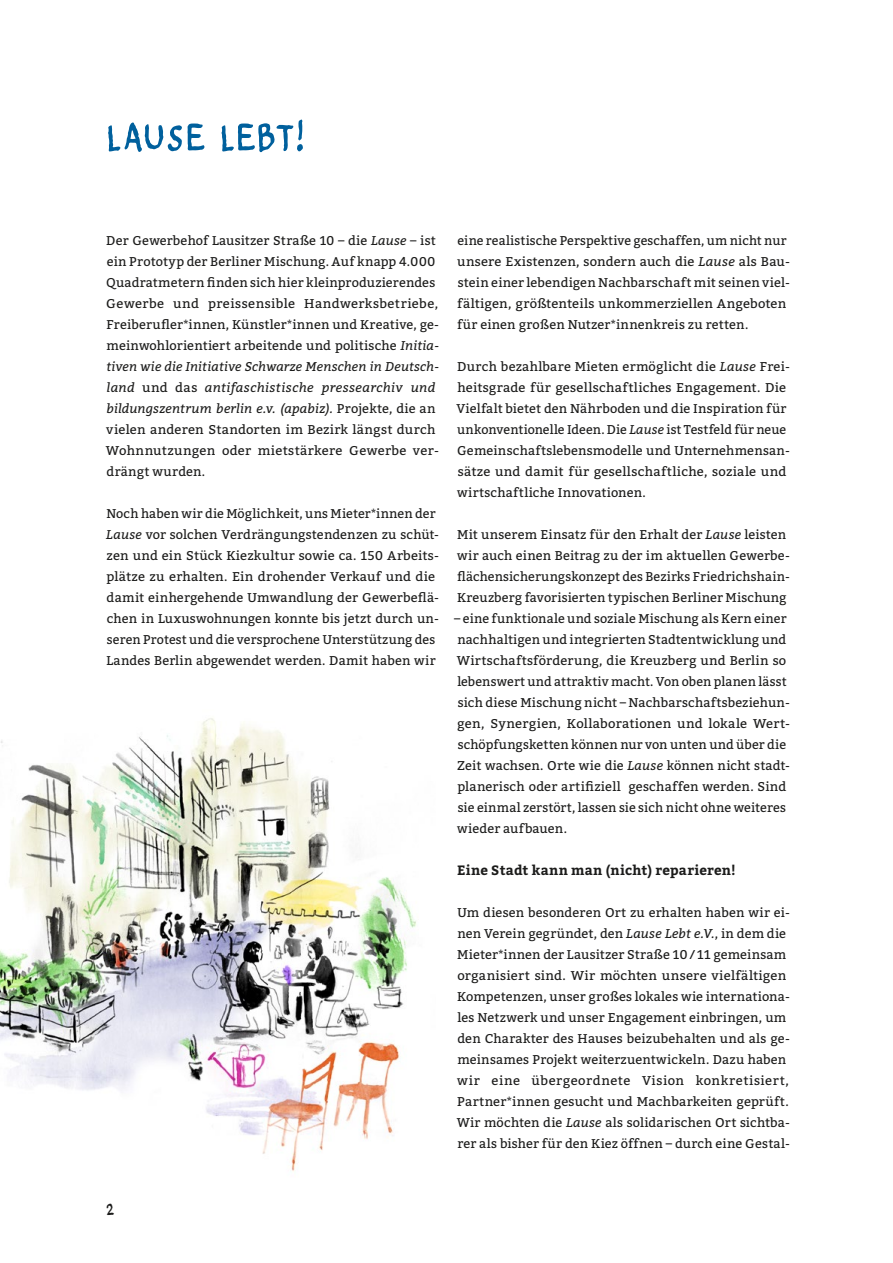
<style>
.page{position:relative;width:893px;height:1263px;background:#fff}
.page>*{position:absolute;margin:0;border:0;box-sizing:border-box;transform-origin:0 0}
.t1{font:51px "Bleistift 07 Regular";letter-spacing:.01em;color:#00609d}
.t2{font:22.5px "Bleistift 07 Regular";color:#1c1c1b}
.t3{font:700 13.5px "Bitter";letter-spacing:.02em;color:#1c1c1b}
.t4{font:12.75px/21px "Bitter";letter-spacing:.01em;color:#1c1c1b}
.s1{font-style:italic}
</style>
<div class="page">
<img style="left:0;top:718px;width:416px;height:454px">
<h1 class="t1" style="left:107px;top:110px;width:200px">LAUSE LEBT!</h1>
<p class="t4" style="left:106px;top:230px;width:335px">Der Gewerbehof Lausitzer Straße 10 – die <span class="s1">Lause</span> – ist ein Prototyp der Berliner Mischung. Auf knapp 4.000<br>Quadratmetern finden sich hier kleinproduzierendes Gewerbe und preissensible Handwerksbetriebe, Freiberufler*innen, Künstler*innen und Kreative, ge&shy;meinwohlorientiert arbeitende und politische <span class="s1">Initia&shy;tiven wie die Initiative Schwarze Menschen in Deutsch&shy;land</span> und das <span class="s1">antifaschistische pressearchiv und bildungszentrum berlin e.v. (apabiz).</span> Projekte, die an vielen anderen Standorten im Bezirk längst durch Wohnnutzungen oder mietstärkere Gewerbe ver&shy;drängt wurden.</p>
<p class="t4" style="left:106px;top:503px;width:334px">Noch haben wir die Möglichkeit, uns Mieter*innen der <span class="s1">Lause</span> vor solchen Verdrängungstendenzen zu schüt&shy;zen und ein Stück Kiezkultur sowie ca. 150 Arbeits&shy;plätze zu erhalten. Ein drohender Verkauf und die damit einhergehende Umwandlung der Gewerbeflä&shy;chen in Luxuswohnungen konnte bis jetzt durch un&shy;seren Protest und die versprochene Unterstützung des Landes Berlin abgewendet werden. Damit haben wir</p>
<p class="t4" style="left:457px;top:230px;width:334px">eine realistische Perspektive geschaffen, um nicht nur unsere Existenzen, sondern auch die <span class="s1">Lause</span> als Bau&shy;stein einer lebendigen Nachbarschaft mit seinen viel&shy;fältigen, größtenteils unkommerziellen Angeboten für einen großen Nutzer*innenkreis zu retten.</p>
<p class="t4" style="left:456px;top:356px;width:335px">Durch bezahlbare Mieten ermöglicht die <span class="s1">Lause</span> Frei&shy;heitsgrade für gesellschaftliches Engagement. Die Vielfalt bietet den Nährboden und die Inspiration für unkonventionelle Ideen. Die <span class="s1">Lause</span> ist Testfeld für neue Gemeinschaftslebensmodelle und Unternehmensan&shy;sätze und damit für gesellschaftliche, soziale und wirtschaftliche Innovationen.</p>
<p class="t4" style="left:457px;top:524px;width:334px">Mit unserem Einsatz für den Erhalt der <span class="s1">Lause</span> leisten wir auch einen Beitrag zu der im aktuellen Gewerbe&shy;flächensicherungskonzept des Bezirks Friedrichshain-Kreuzberg favorisierten typischen Berliner Mischung</p>
<p class="t4" style="left:454px;top:608px;width:337px">– eine funktionale und soziale Mischung als Kern einer nachhaltigen und integrierten Stadtentwicklung und Wirtschaftsförderung, die Kreuzberg und Berlin so lebenswert und attraktiv macht. Von oben planen lässt sich diese Mischung nicht – Nachbarschaftsbeziehun&shy;gen, Synergien, Kollaborationen und lokale Wert&shy;schöpfungsketten können nur von unten und über die Zeit wachsen. Orte wie die <span class="s1">Lause</span> können nicht stadt&shy;planerisch oder artifiziell geschaffen werden. Sind sie einmal zerstört, lassen sie sich nicht ohne weiteres wieder aufbauen.</p>
<p class="t3" style="left:457px;top:860px;width:280px">Eine Stadt kann man (nicht) reparieren!</p>
<p class="t4" style="left:457px;top:902px;width:335px">Um diesen besonderen Ort zu erhalten haben wir ei&shy;nen Verein gegründet, den <span class="s1">Lause Lebt e.V.</span>, in dem die Mieter*innen der Lausitzer Straße 10/11 gemeinsam organisiert sind. Wir möchten unsere vielfältigen Kompetenzen, unser großes lokales wie internationa&shy;les Netzwerk und unser Engagement einbringen, um den Charakter des Hauses beizubehalten und als ge&shy;meinsames Projekt weiterzuentwickeln. Dazu haben wir eine übergeordnete Vision konkretisiert, Partner*innen gesucht und Machbarkeiten geprüft.<br>Wir möchten die <span class="s1">Lause</span> als solidarischen Ort sichtba&shy;rer als bisher für den Kiez öffnen – durch eine Gestal-</p>
<h2 class="t2" style="left:106px;top:1196px;width:10px">2</h2>
</div>
